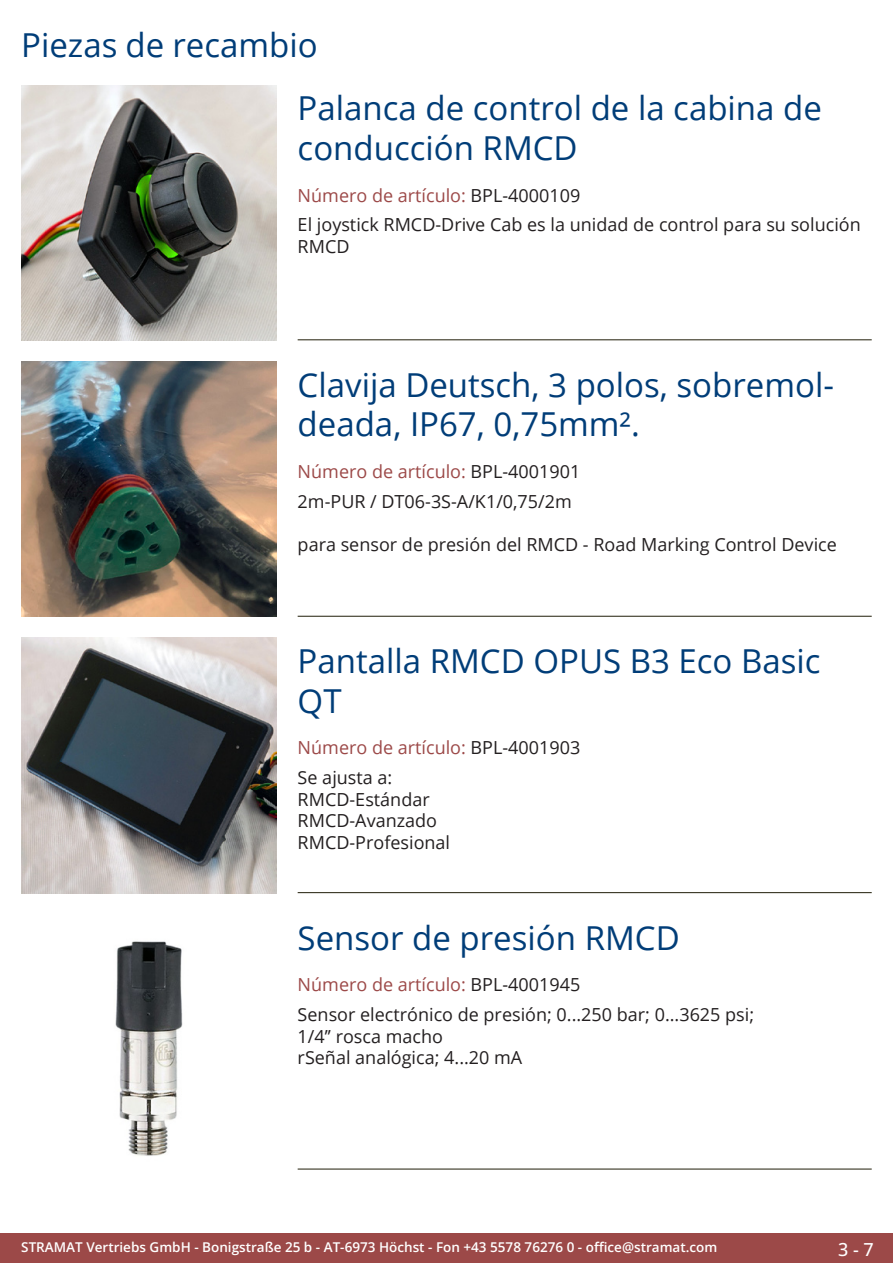
<style>
.page{position:relative;width:893px;height:1263px;background:#fff}
.page>*{position:absolute;margin:0;border:0;box-sizing:border-box;transform-origin:0 0}
.Produkttitel{font:33px/39.6px "Open Sans";color:#003d78}
.RastTitel{font:33px "Open Sans";color:#003d78}
.Beschreibung_Text{font:18px/21.6px "Open Sans";color:#231f20}
.TechDaten_Überschrif{font:18px "Open Sans";color:#9c4948}
.t1{font:500 18px "Open Sans";color:#fff}
.t2{font:600 13.5px "Open Sans";color:#fff}
.s1{color:#231f20}
</style>
<div class="page">
<div style="left:0;top:1233px;width:893px;height:30px;background:#9c4948"></div>
<hr style="left:298px;top:340px;width:574px;height:1px;background:#201d08">
<hr style="left:298px;top:616px;width:574px;height:1px;background:#201d08">
<hr style="left:298px;top:892px;width:574px;height:1px;background:#201d08">
<hr style="left:298px;top:1169px;width:574px;height:1px;background:#201d08">
<img style="left:21px;top:85px;width:255px;height:255px">
<img style="left:21px;top:361px;width:255px;height:256px">
<img style="left:21px;top:638px;width:255px;height:255px">
<img style="left:115px;top:941px;width:68px;height:215px">
<p class="RastTitel" style="left:21px;top:22px;width:298px">Piezas de recambio</p>
<p class="Produkttitel" style="left:298px;top:88px;width:526px">Palanca de control de la cabina de conducción RMCD</p>
<p class="TechDaten_Überschrif" style="left:298px;top:183px;width:284px">Número de artículo: <span class="s1">BPL-4000109</span></p>
<p class="Beschreibung_Text" style="left:298px;top:214px;width:565px">El joystick RMCD-Drive Cab es la unidad de control para su solución<br>RMCD</p>
<p class="Produkttitel" style="left:298px;top:364px;width:535px">Clavija Deutsch, 3 polos, sobremol&shy;deada, IP67, 0,75mm².</p>
<p class="TechDaten_Überschrif" style="left:298px;top:459px;width:284px">Número de artículo: <span class="s1">BPL-4001901</span></p>
<p class="Beschreibung_Text" style="left:298px;top:490px;width:276px">2m-PUR / DT06-3S-A/K1/0,75/2m</p>
<p class="Beschreibung_Text" style="left:298px;top:533px;width:541px">para sensor de presión del RMCD - Road Marking Control Device</p>
<p class="Produkttitel" style="left:298px;top:640px;width:524px">Pantalla RMCD OPUS B3 Eco Basic<br>QT</p>
<p class="TechDaten_Überschrif" style="left:298px;top:735px;width:284px">Número de artículo: <span class="s1">BPL-4001903</span></p>
<p class="Beschreibung_Text" style="left:298px;top:766px;width:154px">Se ajusta a:<br>RMCD-Estándar<br>RMCD-Avanzado<br>RMCD-Profesional</p>
<p class="Produkttitel" style="left:298px;top:917px;width:384px">Sensor de presión RMCD</p>
<p class="TechDaten_Überschrif" style="left:298px;top:972px;width:284px">Número de artículo: <span class="s1">BPL-4001945</span></p>
<p class="Beschreibung_Text" style="left:298px;top:1003px;width:458px">Sensor electrónico de presión; 0...250 bar; 0...3625 psi;<br>1/4’’ rosca macho<br>rSeñal analógica; 4...20 mA</p>
<p class="t2" style="left:21px;top:1238px;width:698px">STRAMAT Vertriebs GmbH - Bonigstraße 25 b - AT-6973 Höchst - Fon +43 5578 76276 0 - office@stramat.com</p>
<p class="t1" style="left:838px;top:1237px;width:37px">3 - 7</p>
</div>
